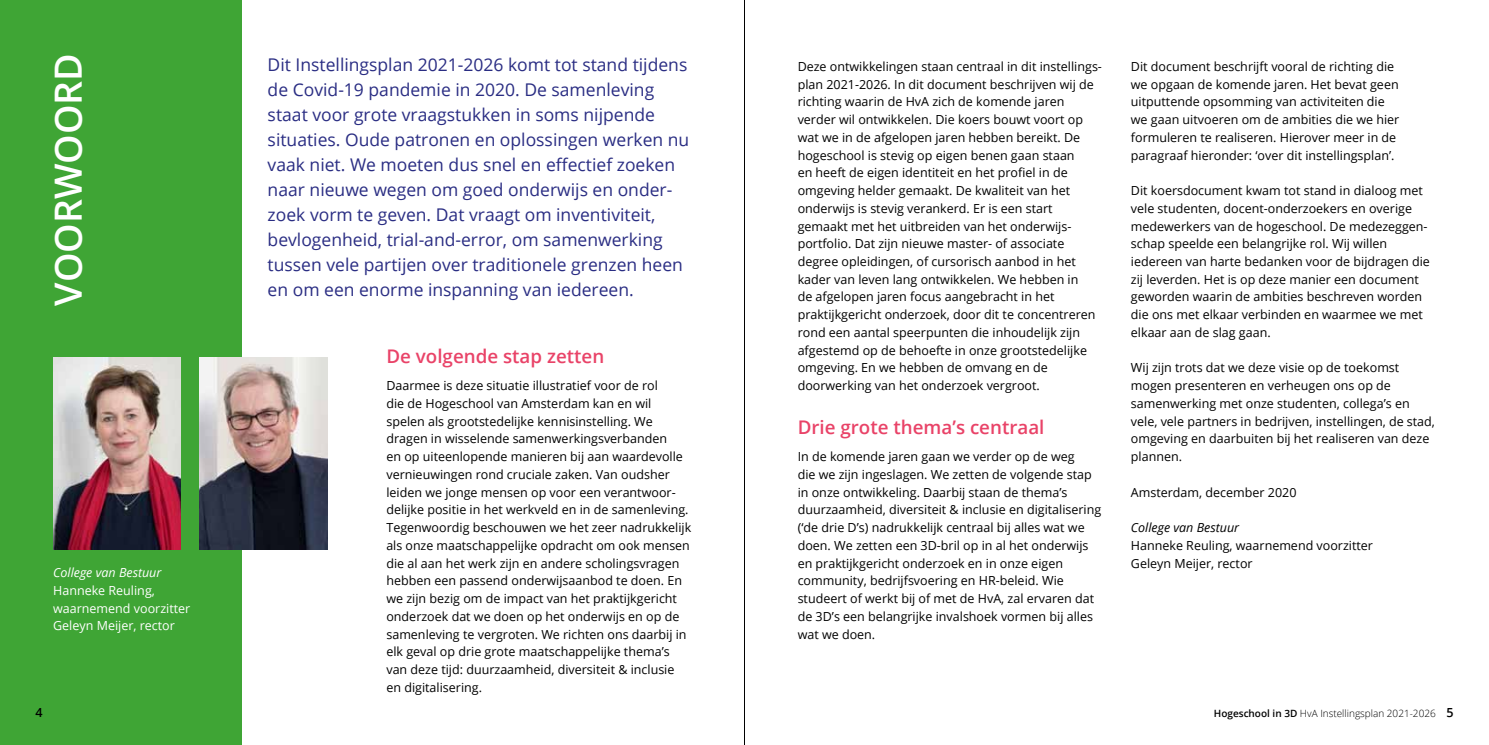
<style>
.page{position:relative;width:1489px;height:745px;background:#fff}
.page>*{position:absolute;margin:0;border:0;box-sizing:border-box;transform-origin:0 0}
.t1{font:600 37.5px "Open Sans";color:#fff}
.t2{font:600 18.75px "Open Sans";color:#e94368}
.t3{font:17.5px/25px "Open Sans";color:#2a2d83}
.t4{font:12.5px/17.8px "Open Sans";color:#000}
.t5{font:12.5px/17.8px "Open Sans";color:#fff}
.t6{font:italic 12.5px "Open Sans";color:#000}
.t7{font:italic 12.5px "Open Sans";color:#fff}
.t8{font:600 12.5px "Open Sans";color:#000}
.t9{font:300 10px "Open Sans";color:#000}
.s1{font-weight:600}
.s2{font-weight:600;font-size:12.5px}
</style>
<div class="page">
<hr style="left:744px;top:0;width:1px;height:744px;background:#000">
<div style="left:0;top:0;width:241px;height:744px;background:#3fa535"></div>
<img style="left:200px;top:357px;width:127px;height:192px">
<img style="left:53px;top:357px;width:128px;height:192px">
<h1 class="t1" style="left:43px;top:305px;width:248px;rotate:-90deg">voorwoord</h1>
<p class="t3" style="left:268px;top:52px;width:423px">Dit I nstellingsplan 2021-2026 komt tot stand tijdens de Covid-19 pandemie in 2020. De samenleving staat voor grote vraagstukken in soms nijpende situaties. Oude patronen en oplossingen werken nu vaak niet. We moeten dus snel en effectief zoeken naar nieuwe wegen om goed onderwijs en onder&shy;zoek vorm te geven. Dat vraagt om inventiviteit, bevlogenheid, trial-and-error, om samenwerking tussen vele partijen over traditionele grenzen heen en om een enorme inspanning van iedereen.</p>
<p class="t7" style="left:53px;top:563px;width:110px">College van Bestuur</p>
<p class="t5" style="left:53px;top:580px;width:139px">Hanneke Reuling, waarnemend voorzitter<br>Geleyn Meijer, rector</p>
<h2 class="t2" style="left:386px;top:343px;width:219px">De volgende stap zetten</h2>
<p class="t4" style="left:386px;top:376px;width:306px">Daarmee is deze situatie illustratief voor de rol<br>die de Hogeschool van Amsterdam kan en wil spelen als grootstedelijke kennisinstelling. We dragen in wisselende samenwerkingsverbanden<br>en op uiteenlopende manieren bij aan waardevolle vernieuwingen rond cruciale zaken. Van oudsher leiden we jonge mensen op voor een verantwoor&shy;delijke positie in het werkveld en in de samenleving.<br>Tegenwoordig beschouwen we het zeer nadrukkelijk als onze maatschappelijke opdracht om ook mensen die al aan het werk zijn en andere scholingsvragen hebben een passend onderwijsaanbod te doen. En we zijn bezig om de impact van het praktijkgericht onderzoek dat we doen op het onderwijs en op de samenleving te vergroten. We richten ons daarbij in elk geval op drie grote maatschappelijke thema’s van deze tijd: duurzaamheid, diversiteit &amp; inclusie en digitalisering.</p>
<p class="t4" style="left:797px;top:57px;width:306px">Deze ontwikkelingen staan centraal in dit instellings&shy;plan 2021-2026. I n dit document beschrijven wij de richting waarin de HvA zich de komende jaren verder wil ontwikkelen. Die koers bouwt voort op wat we in de afgelopen jaren hebben bereikt. De hogeschool is stevig op eigen benen gaan staan<br>en heeft de eigen identiteit en het profiel in de omgeving helder gemaakt. De kwaliteit van het onderwijs is stevig verankerd. E r is een start gemaakt met het uitbreiden van het onderwijs&shy;portfolio. Dat zijn nieuwe master- of associate degree opleidingen, of cursorisch aanbod in het kader van leven lang ontwikkelen. We hebben in<br>de afgelopen jaren focus aangebracht in het praktijkgericht onderzoek, door dit te concentreren rond een aantal speerpunten die inhoudelijk zijn afgestemd op de behoefte in onze grootstedelijke omgeving. En we hebben de omvang en de doorwerking van het onderzoek vergroot.</p>
<h2 class="t2" style="left:797px;top:414px;width:248px">Drie grote thema’s centraal</h2>
<p class="t4" style="left:797px;top:447px;width:305px">I n de komende jaren gaan we verder op de weg<br>die we zijn ingeslagen. We zetten de volgende stap in onze ontwikkeling. Daarbij staan de thema’s duurzaamheid, diversiteit &amp; inclusie en digitalisering (‘de drie D’s) nadrukkelijk centraal bij alles wat we doen. We zetten een 3D-bril op in al het onderwijs en praktijkgericht onderzoek en in onze eigen community, bedrijfsvoering en HR-beleid. Wie studeert of werkt bij of met de HvA, zal ervaren dat de 3D’s een belangrijke invalshoek vormen bij alles wat we doen.</p>
<p class="t4" style="left:1130px;top:57px;width:270px">Dit document beschrijft vooral de richting die we opgaan de komende jaren. Het bevat geen uitputtende opsomming van activiteiten die we gaan uitvoeren om de ambities die we hier formuleren te realiseren. Hierover meer in de paragraaf hieronder: ‘over dit instellingsplan’.</p>
<p class="t4" style="left:1130px;top:181px;width:300px">Dit koersdocument kwam tot stand in dialoog met vele studenten, docent-onderzoekers en overige medewerkers van de hogeschool. De medezeggen&shy;schap speelde een belangrijke rol. Wij willen iedereen van harte bedanken voor de bijdragen die zij leverden. Het is op deze manier een document geworden waarin de ambities beschreven worden die ons met elkaar verbinden en waarmee we met elkaar aan de slag gaan.</p>
<p class="t4" style="left:1130px;top:358px;width:305px">Wij zijn trots dat we deze visie op de toekomst mogen presenteren en verheugen ons op de samenwerking met onze studenten, collega’s en vele, vele partners in bedrijven, instellingen, de stad, omgeving en daarbuiten bij het realiseren van deze plannen.</p>
<p class="t4" style="left:1130px;top:482px;width:167px">Amsterdam, december 2020</p>
<p class="t6" style="left:1130px;top:518px;width:110px">College van Bestuur</p>
<p class="t4" style="left:1130px;top:535px;width:243px">Hanneke Reuling, waarnemend voorzitter<br>Geleyn Meijer, rector</p>
<p class="t8" style="left:35px;top:703px;width:9px">4</p>
<p class="t9" style="left:1213px;top:706px;width:241px"><span class="s1">Hogeschool in 3D</span> HvA Instellingsplan 2021-2026 <span class="s2">5</span></p>
</div>
